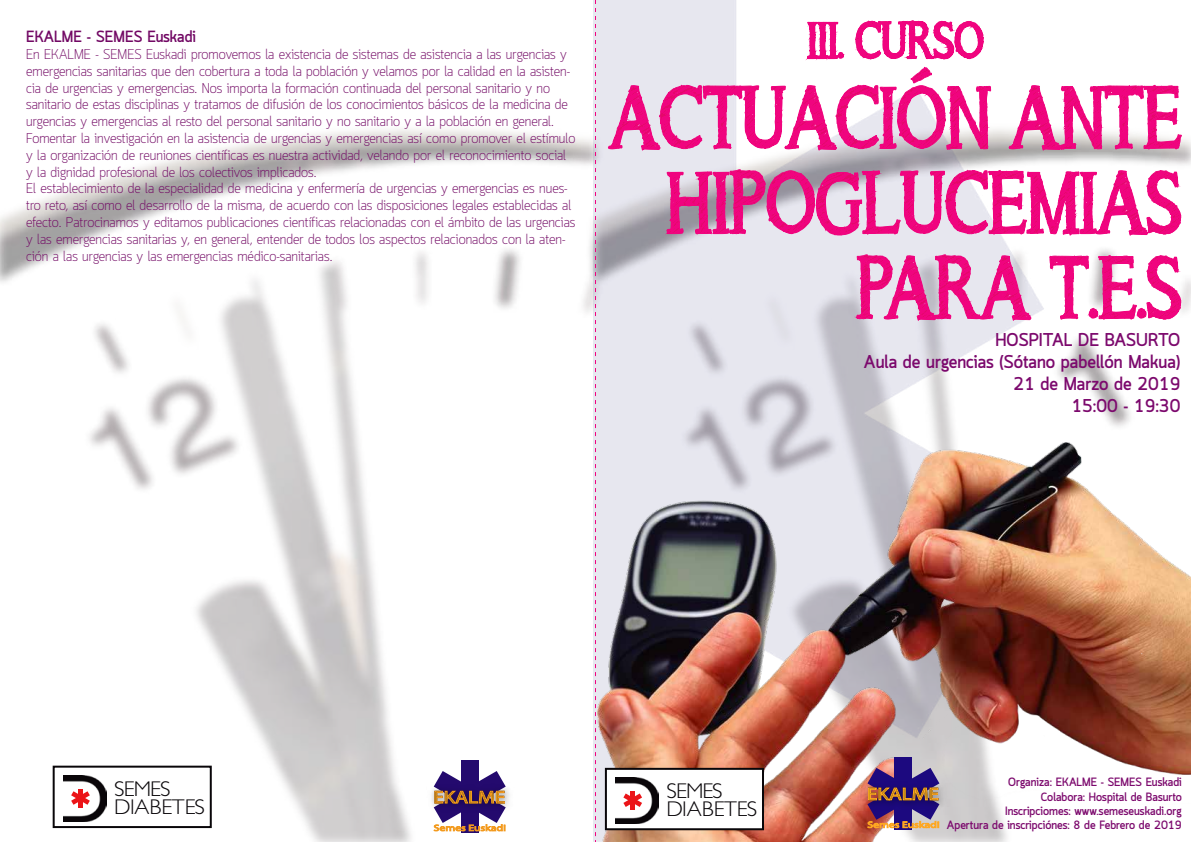
<style>
.page{position:relative;width:1191px;height:842px;background:#fff}
.page>*{position:absolute;margin:0;border:0;box-sizing:border-box;transform-origin:0 0}
.t1{font:86.6px/85.1px "asongforjennifer";color:#e4096a;text-align:right;scale:.81 1}
.t2{font:300 21.4px/18.1px "Petita";letter-spacing:-.03em;color:#090609;scale:1.04 1}
.t3{font:700 18.3px/21.9px "Quark";color:#7c096d;text-align:right}
.t4{font:700 16px "Quark";color:#720864}
.t5{font:300 14px/16.8px "Quark";color:#720864}
.t6{font:700 11.9px/14.2px "Quark";color:#7c096d;text-align:right}
</style>
<div class="page">
<img style="left:0;top:129px;width:536px;height:713px">
<svg style="left:595px;top:0;width:1px;height:842px"></svg>
<img style="left:597px;top:442px;width:594px;height:400px">
<svg style="left:1008px;top:85px;width:175px;height:68px"></svg>
<svg style="left:666px;top:167px;width:515px;height:77px"></svg>
<svg style="left:856px;top:253px;width:175px;height:71px;background:#e794c4"></svg>
<svg style="left:1049px;top:254px;width:132px;height:66px"></svg>
<svg style="left:607px;top:17px;width:384px;height:142px"></svg>
<div style="left:894px;top:757px;width:18px;height:73px;background:#1c097f"></div>
<img style="left:860px;top:779px;width:90px;height:33px">
<img style="left:867px;top:768px;width:72px;height:60px">
<div style="left:605px;top:768px;width:159px;height:62px;background:#fff;border:2px solid #090609"></div>
<img style="left:615px;top:777px;width:43px;height:47px">
<div style="left:461px;top:761px;width:18px;height:72px;background:#240a6e"></div>
<img style="left:426px;top:783px;width:90px;height:33px">
<svg style="left:433px;top:771px;width:73px;height:60px"></svg>
<div style="left:53px;top:766px;width:159px;height:62px;background:#fff;border:2px solid #090609"></div>
<img style="left:63px;top:775px;width:43px;height:46px">
<p class="t4" style="left:26px;top:27px;width:171px">EKALME - SEMES Euskadi</p>
<p class="t5" style="left:26px;top:47px;width:551px">En EKALME - SEMES Euskadi promovemos la existencia de sistemas de asistencia a las urgencias y emergencias sanitarias que den cobertura a toda la población y velamos por la calidad en la asisten&shy;cia de urgencias y emergencias. Nos importa la formación continuada del personal sanitario y no sanitario de estas disciplinas y tratamos de difusión de los conocimientos básicos de la medicina de urgencias y emergencias al resto del personal sanitario y no sanitario y a la población en general.<br>Fomentar la investigación en la asistencia de urgencias y emergencias así como promover el estímulo y la organización de reuniones científicas es nuestra actividad, velando por el reconocimiento social y la dignidad profesional de los colectivos implicados.<br>El establecimiento de la especialidad de medicina y enfermería de urgencias y emergencias es nues&shy;tro reto, así como el desarrollo de la misma, de acuerdo con las disposiciones legales establecidas al efecto. Patrocinamos y editamos publicaciones científicas relacionadas con el ámbito de las urgencias y las emergencias sanitarias y, en general, entender de todos los aspectos relacionados con la aten&shy;ción a las urgencias y las emergencias médico-sanitarias.</p>
<h1 class="t1" style="left:609px;top:75px;width:708px">ACTUACIÓN ANTE<br>HIPOGLUCEMIAS<br>PARA T.E.S</h1>
<h3 class="t3" style="left:864px;top:331px;width:318px">HOSPITAL DE BASURTO<br>Aula de urgencias (Sótano pabellón Makua)<br>21 de Marzo de 2019<br>15:00 - 19:30</h3>
<h2 class="t2" style="left:114px;top:780px;width:89px">SEMES<br>DIABETES</h2>
<h2 class="t2" style="left:666px;top:783px;width:89px">SEMES<br>DIABETES</h2>
<p class="t6" style="left:947px;top:776px;width:236px">Organiza: EKALME - SEMES Euskadi<br>Colabora: Hospital de Basurto<br>Inscripciomes: www.semeseuskadi.org<br>Apertura de inscripciónes: 8 de Febrero de 2019</p>
</div>
